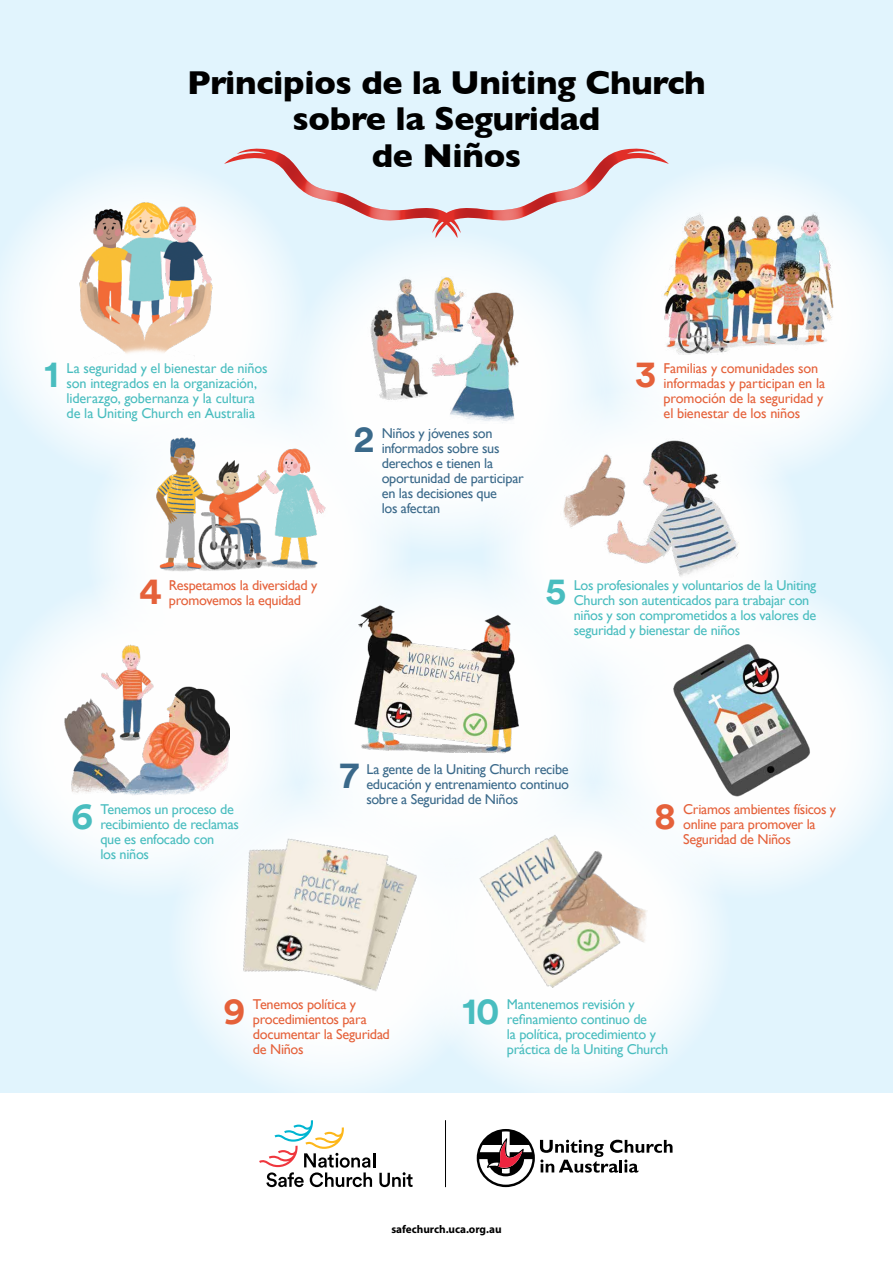
<style>
.page{position:relative;width:893px;height:1263px;background:#fff}
.page>*{position:absolute;margin:0;border:0;box-sizing:border-box;transform-origin:0 0}
.t1{font:700 37.5px "Circular Std";color:#49bdbf}
.t2{font:700 37.5px "Circular Std";color:#e5613a}
.t3{font:700 37.5px "Circular Std";color:#3a698a}
.t4{font:700 33.75px/36.8px "Gill Sans";letter-spacing:-.01em;color:#000;text-align:center}
.t5{font:14.25px/15px "Gill Sans";letter-spacing:-.02em;color:#49bdbf}
.t6{font:14.25px/15px "Gill Sans";letter-spacing:-.02em;color:#e5613a}
.t7{font:14.25px/15px "Gill Sans";letter-spacing:-.02em;color:#3a698a;text-align:justify}
.t8{font:700 11.25px "Myriad Pro";letter-spacing:-.005em;color:#000}
</style>
<div class="page">
<div style="left:0;top:0;width:893px;height:1093px;background:#e1f4fd"></div>
<svg style="left:407px;top:778px;width:326px;height:326px;fill:#f5fbfe"></svg>
<svg style="left:167px;top:778px;width:327px;height:326px;fill:#f5fbfe"></svg>
<svg style="left:1px;top:176px;width:291px;height:285px;fill:#f5fbfe"></svg>
<svg style="left:1px;top:602px;width:309px;height:298px;fill:#f3fafe"></svg>
<div style="left:85px;top:385px;width:327px;height:326px;background:#fff;border-radius:50%"></div>
<svg style="left:601px;top:176px;width:290px;height:285px;fill:#f4fbfe"></svg>
<svg style="left:583px;top:602px;width:308px;height:298px;fill:#f5fbfe"></svg>
<div style="left:481px;top:385px;width:327px;height:326px;background:#fff;border-radius:50%"></div>
<div style="left:283px;top:228px;width:327px;height:326px;background:linear-gradient(to bottom,#ecf8fd,#fafdfe);border-radius:50%"></div>
<div style="left:283px;top:557px;width:327px;height:327px;background:#fff;border-radius:50%"></div>
<img style="left:74px;top:198px;width:146px;height:170px">
<img style="left:368px;top:264px;width:157px;height:159px">
<img style="left:156px;top:434px;width:174px;height:138px">
<img style="left:560px;top:438px;width:179px;height:139px">
<img style="left:673px;top:641px;width:138px;height:157px">
<img style="left:354px;top:605px;width:165px;height:149px">
<img style="left:63px;top:642px;width:167px;height:155px">
<svg style="left:224px;top:148px;width:445px;height:90px"></svg>
<img style="left:472px;top:818px;width:188px;height:181px">
<img style="left:210px;top:813px;width:215px;height:205px">
<img style="left:656px;top:212px;width:181px;height:145px">
<svg style="left:259px;top:1120px;width:154px;height:67px"></svg>
<hr style="left:445px;top:1120px;width:1px;height:67px;background:#000">
<svg style="left:477px;top:1129px;width:195px;height:58px"></svg>
<h2 class="t4" style="left:187px;top:63px;width:520px">Principios de la Uniting Church sobre la Seguridad<br>de Niños</h2>
<h1 class="t1" style="left:44px;top:350px;width:16px">1</h1>
<p class="t5" style="left:67px;top:360px;width:202px">La seguridad y el bienestar de niños son integrados en la organización, liderazgo, gobernanza y la cultura de la Uniting Church en Australia</p>
<h1 class="t3" style="left:354px;top:415px;width:22px">2</h1>
<p class="t7" style="left:382px;top:425px;width:144px;text-align:left">Niños y jóvenes son informados sobre sus derechos e tienen la oportunidad de participar en las decisiones que<br>los afectan</p>
<h1 class="t2" style="left:635px;top:350px;width:22px">3</h1>
<p class="t6" style="left:664px;top:360px;width:163px">Familias y comunidades son informadas y participan en la promoción de la seguridad y el bienestar de los niños</p>
<h1 class="t2" style="left:139px;top:567px;width:24px">4</h1>
<h1 class="t1" style="left:546px;top:567px;width:22px">5</h1>
<p class="t6" style="left:169px;top:577px;width:150px">Respetamos la diversidad y promovemos la equidad</p>
<p class="t5" style="left:574px;top:577px;width:244px">Los profesionales y voluntarios de la Uniting Church son autenticados para trabajar con niños y son comprometidos a los valores de seguridad y bienestar de niños</p>
<h1 class="t1" style="left:71px;top:791px;width:23px">6</h1>
<p class="t5" style="left:100px;top:802px;width:140px">Tenemos un proceso de recibimiento de reclamas que es enfocado con<br>los niños</p>
<h1 class="t3" style="left:340px;top:751px;width:20px">7</h1>
<p class="t7" style="left:366px;top:761px;width:204px">La gente de la Uniting Church recibe educación y entrenamiento continuo sobre a Seguridad de Niños</p>
<h1 class="t2" style="left:654px;top:791px;width:23px">8</h1>
<p class="t6" style="left:683px;top:802px;width:154px">Criamos ambientes físicos y online para promover la<br>Seguridad de Niños</p>
<h1 class="t2" style="left:224px;top:986px;width:23px">9</h1>
<h1 class="t1" style="left:462px;top:986px;width:39px">10</h1>
<p class="t6" style="left:253px;top:997px;width:138px">Tenemos política y procedimientos para documentar la Seguridad de Niños</p>
<p class="t5" style="left:507px;top:997px;width:163px">Mantenemos revisión y refinamiento continuo de<br>la política, procedimiento y práctica de la Uniting Church</p>
<p class="t8" style="left:391px;top:1222px;width:112px">safechurch.uca.org.au</p>
</div>
